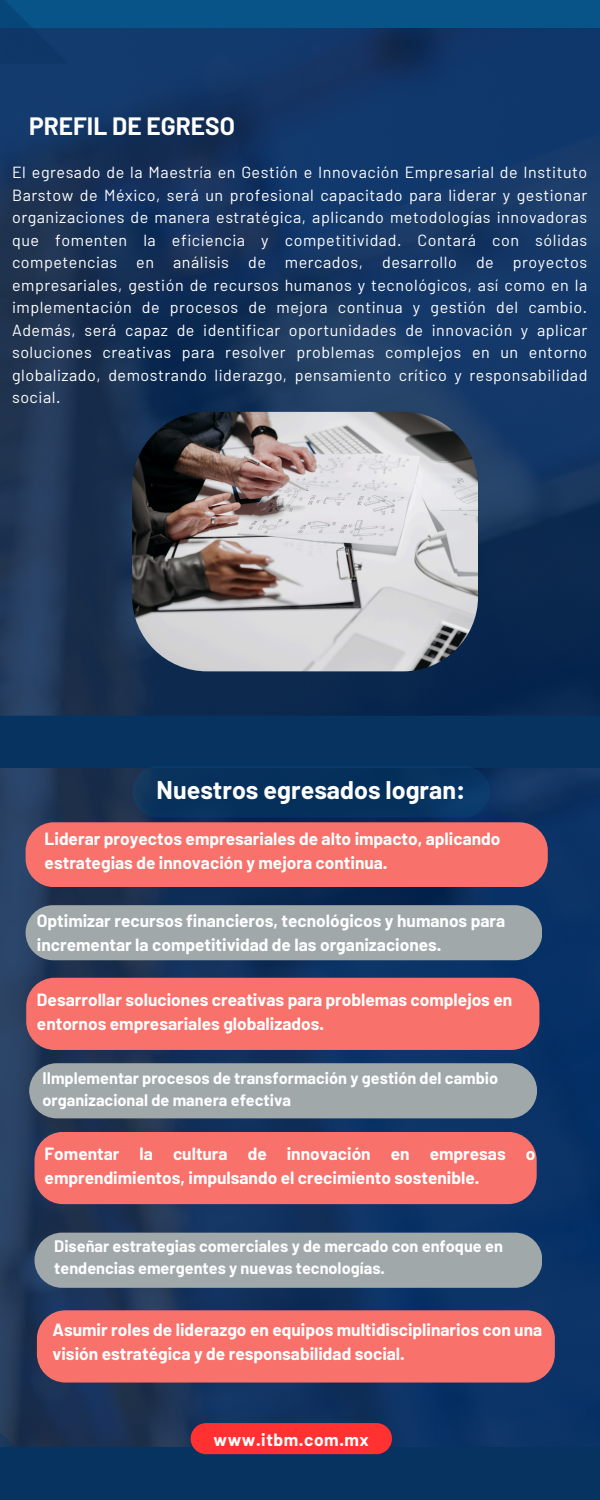
<style>
.page{position:relative;width:600px;height:1500px;background:#fff}
.page>*{position:absolute;margin:0;border:0;box-sizing:border-box;transform-origin:0 0}
.t1{font:700 25px "Barlow";color:#fff}
.t2{font:700 24.5px "Barlow";color:#fff}
.t3{font:700 17.4px "Barlow";letter-spacing:.035em;color:#fff}
.t4{font:700 17.3px/24px "Barlow";color:#fff}
.t5{font:700 16.3px/22.5px "Barlow";color:#fff}
.t6{font:16.1px/22.5px "Barlow";letter-spacing:.035em;color:#fff;text-align:justify}
</style>
<div class="page">
<img style="left:0;top:27px;width:600px;height:1420px">
<div style="left:0;top:0;width:600px;height:27px;background:#085488"></div>
<svg style="left:0;top:0;width:69px;height:64px"></svg>
<div style="left:0;top:1447px;width:600px;height:53px;background:#073361"></div>
<svg style="left:0;top:1432px;width:69px;height:15px"></svg>
<div style="left:0;top:716px;width:600px;height:52px;background:#073361"></div>
<div style="left:26px;top:822px;width:522px;height:65px;background:#f8716b;border-radius:28px"></div>
<div style="left:29px;top:1063px;width:508px;height:55px;background:#a0a8aa;border-radius:28px"></div>
<div style="left:191px;top:1423px;width:201px;height:31px;background:#ff3131;border-radius:16px"></div>
<svg style="left:132px;top:768px;width:358px;height:49px;background:#07315d"></svg>
<div style="left:26px;top:905px;width:516px;height:55px;background:#a0a8aa;border-radius:28px"></div>
<img style="left:132px;top:412px;width:346px;height:259px;border-radius:75px">
<div style="left:26px;top:978px;width:513px;height:72px;background:#f8716b;border-radius:28px"></div>
<div style="left:35px;top:1132px;width:502px;height:72px;background:#f8716b;border-radius:28px"></div>
<div style="left:35px;top:1233px;width:507px;height:55px;background:#a0a8aa;border-radius:28px"></div>
<div style="left:37px;top:1310px;width:518px;height:73px;background:#f8716b;border-radius:28px"></div>
<h3 class="t2" style="left:29px;top:111px;width:207px">PREFIL DE EGRESO</h3>
<h3 class="t6" style="left:12px;top:161px;width:577px">El egresado de la Maestría en Gestión e Innovación Empresarial de Instituto Barstow de México, será un profesional capacitado para liderar y gestionar organizaciones de manera estratégica, aplicando metodologías innovadoras que fomenten la eficiencia y competitividad. Contará con sólidas competencias en análisis de mercados, desarrollo de proyectos empresariales, gestión de recursos humanos y tecnológicos, así como en la implementación de procesos de mejora continua y gestión del cambio.<br>Además, será capaz de identificar oportunidades de innovación y aplicar soluciones creativas para resolver problemas complejos en un entorno globalizado, demostrando liderazgo, pensamiento crítico y responsabilidad social.</h3>
<h1 class="t1" style="left:157px;top:774px;width:310px">Nuestros egresados logran:</h1>
<p class="t4" style="left:45px;top:826px;width:457px">Liderar proyectos empresariales de alto impacto, aplicando estrategias de innovación y mejora continua.</p>
<h3 class="t4" style="left:37px;top:908px;width:470px">Optimizar recursos financieros, tecnológicos y humanos para incrementar la competitividad de las organizaciones.</h3>
<h3 class="t4" style="left:37px;top:987px;width:477px">Desarrollar soluciones creativas para problemas complejos en entornos empresariales globalizados.</h3>
<h2 class="t5" style="left:42px;top:1066px;width:457px">IImplementar procesos de transformación y gestión del cambio organizacional de manera efectiva</h2>
<h3 class="t4" style="left:45px;top:1142px;width:492px">Fomentar la cultura de innovación en empresas o emprendimientos, impulsando el crecimiento sostenible.</h3>
<h3 class="t5" style="left:54px;top:1234px;width:450px">Diseñar estrategias comerciales y de mercado con enfoque en tendencias emergentes y nuevas tecnologías.</h3>
<h3 class="t4" style="left:53px;top:1317px;width:491px">Asumir roles de liderazgo en equipos multidisciplinarios con una visión estratégica y de responsabilidad social.</h3>
<p class="t3" style="left:214px;top:1428px;width:157px">www.itbm.com.mx</p>
</div>
